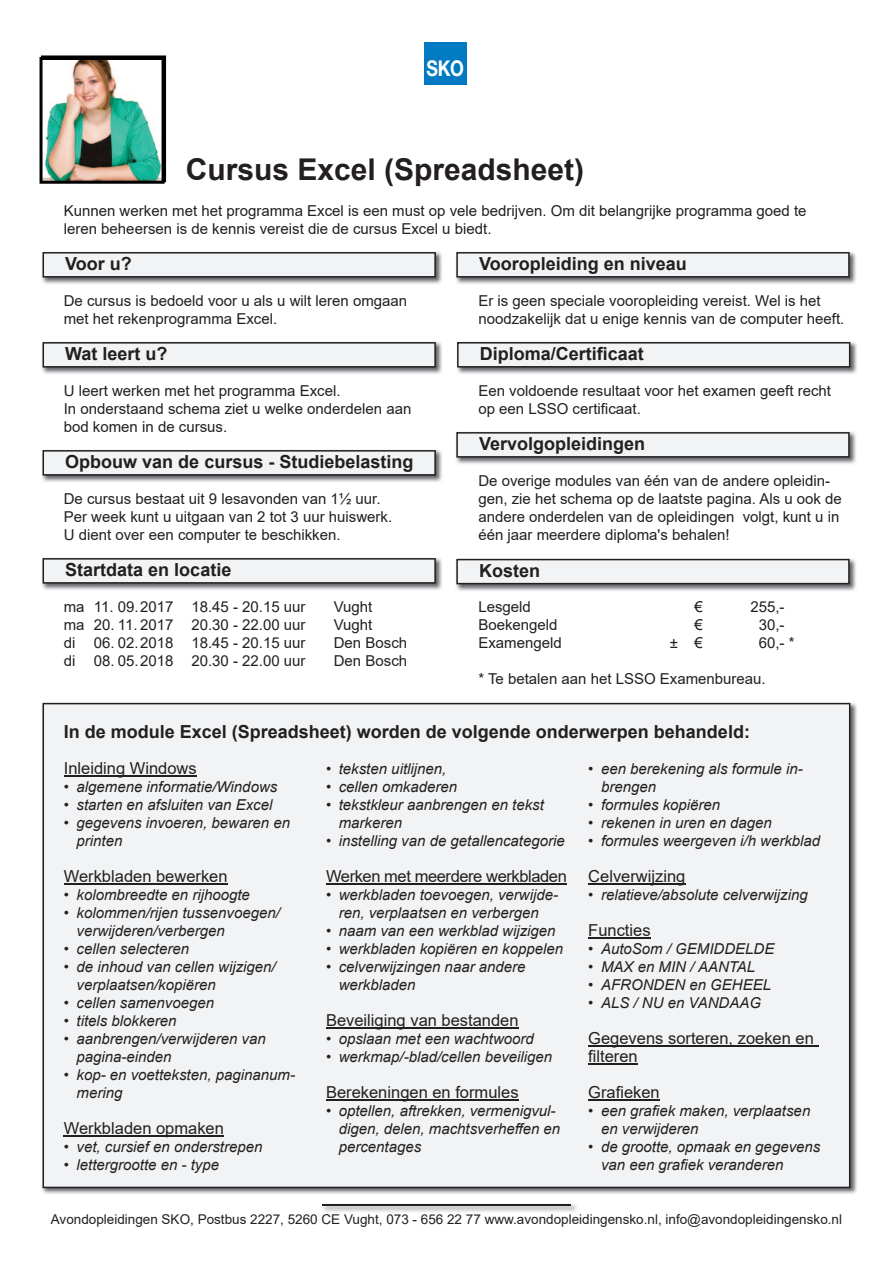
<style>
.page{position:relative;width:893px;height:1263px;background:#fff}
.page>*{position:absolute;margin:0;border:0;box-sizing:border-box;transform-origin:0 0}
.t1{font:700 30px "Arial";color:#231f20}
.t2{font:700 21.75px "Helvetica Neue";color:#fff;scale:.82 1}
.t3{font:700 18px "Arial";color:#231f20}
.t4{font:16.5px/18px "Arial";color:#231f20}
.t5{font:16.5px "Arial";letter-spacing:-.025em;color:#231f20}
.t6{font:italic 15px/18px "Arial";color:#231f20}
.t7{font:15px/18px "Arial";color:#231f20}
.t8{font:13.5px "Arial";color:#231f20}
</style>
<div class="page">
<img style="left:322px;top:1204px;width:255px;height:8px">
<hr style="left:322px;top:1204px;width:249px;height:1px;background:#231f20">
<div style="left:424px;top:42px;width:42px;height:42px;background:#007ac2"></div>
<img style="left:40px;top:55px;width:126px;height:129px">
<img style="left:42px;top:702px;width:815px;height:492px">
<div style="left:43px;top:703px;width:807px;height:485px;background:#f2f3f4"></div>
<img style="left:457px;top:342px;width:400px;height:32px">
<svg style="left:457px;top:342px;width:393px;height:26px"></svg>
<img style="left:42px;top:252px;width:400px;height:32px">
<svg style="left:43px;top:252px;width:393px;height:26px"></svg>
<img style="left:42px;top:342px;width:400px;height:32px">
<svg style="left:43px;top:342px;width:393px;height:26px"></svg>
<img style="left:42px;top:450px;width:400px;height:32px">
<svg style="left:43px;top:450px;width:393px;height:26px"></svg>
<img style="left:456px;top:252px;width:400px;height:32px">
<svg style="left:456px;top:252px;width:394px;height:26px"></svg>
<img style="left:456px;top:432px;width:400px;height:32px">
<svg style="left:456px;top:432px;width:394px;height:26px"></svg>
<hr style="left:64px;top:775px;width:133px;height:1px;background:#231f20">
<hr style="left:64px;top:883px;width:164px;height:1px;background:#231f20">
<hr style="left:64px;top:1135px;width:160px;height:1px;background:#231f20">
<hr style="left:326px;top:883px;width:241px;height:1px;background:#231f20">
<hr style="left:326px;top:1027px;width:193px;height:1px;background:#231f20">
<hr style="left:326px;top:1099px;width:193px;height:1px;background:#231f20">
<hr style="left:588px;top:883px;width:97px;height:1px;background:#231f20">
<hr style="left:588px;top:937px;width:63px;height:1px;background:#231f20">
<hr style="left:588px;top:1045px;width:230px;height:1px;background:#231f20">
<hr style="left:588px;top:1063px;width:50px;height:1px;background:#231f20">
<hr style="left:588px;top:1099px;width:72px;height:1px;background:#231f20">
<img style="left:42px;top:558px;width:400px;height:32px">
<svg style="left:43px;top:558px;width:393px;height:26px"></svg>
<img style="left:456px;top:558px;width:400px;height:33px">
<svg style="left:456px;top:559px;width:394px;height:25px"></svg>
<h2 class="t2" style="left:427px;top:55px;width:47px">SKO</h2>
<h1 class="t1" style="left:186px;top:148px;width:400px">Cursus Excel (Spreadsheet)</h1>
<p class="t7" style="left:64px;top:202px;width:744px">Kunnen werken met het programma Excel is een must op vele bedrijven. Om dit belangrijke programma goed te leren beheersen is de kennis vereist die de cursus Excel u biedt.</p>
<p class="t3" style="left:65px;top:251px;width:68px">Voor u?</p>
<p class="t7" style="left:64px;top:292px;width:345px">De cursus is bedoeld voor u als u wilt leren omgaan met het rekenprogramma Excel.</p>
<p class="t3" style="left:65px;top:341px;width:104px">Wat leert u?</p>
<p class="t7" style="left:64px;top:382px;width:349px">U leert werken met het programma Excel.<br>In onderstaand schema ziet u welke onderdelen aan bod komen in de cursus.</p>
<p class="t3" style="left:65px;top:449px;width:350px">Opbouw van de cursus - Studiebelasting</p>
<p class="t7" style="left:64px;top:490px;width:330px">De cursus bestaat uit 9 lesavonden van 1½ uur.<br>Per week kunt u uitgaan van 2 tot 3 uur huiswerk.<br>U dient over een computer te beschikken.</p>
<p class="t3" style="left:65px;top:557px;width:168px">Startdata en locatie</p>
<p class="t7" style="left:64px;top:598px;width:243px">ma 11. 09. 2017 18.45 - 20.15 uur</p>
<p class="t7" style="left:334px;top:598px;width:40px">Vught</p>
<p class="t7" style="left:64px;top:616px;width:243px">ma 20. 11. 2017 20.30 - 22.00 uur</p>
<p class="t7" style="left:334px;top:616px;width:40px">Vught</p>
<p class="t7" style="left:64px;top:634px;width:243px">di 06. 02. 2018 18.45 - 20.15 uur</p>
<p class="t7" style="left:334px;top:634px;width:75px">Den Bosch</p>
<p class="t7" style="left:64px;top:652px;width:243px">di 08. 05. 2018 20.30 - 22.00 uur</p>
<p class="t7" style="left:334px;top:652px;width:75px">Den Bosch</p>
<p class="t3" style="left:479px;top:251px;width:209px">Vooropleiding en niveau</p>
<p class="t7" style="left:478px;top:292px;width:368px">Er is geen speciale vooropleiding vereist. Wel is het noodzakelijk dat u enige kennis van de computer heeft.</p>
<p class="t3" style="left:480px;top:341px;width:166px">Diploma/Certificaat</p>
<p class="t7" style="left:478px;top:382px;width:354px">Een voldoende resultaat voor het examen geeft recht op een LSSO certificaat.</p>
<p class="t3" style="left:479px;top:431px;width:168px">Vervolgopleidingen</p>
<p class="t7" style="left:478px;top:472px;width:365px">De overige modules van één van de andere opleidin&shy;gen, zie het schema op de laatste pagina. Als u ook de andere onderdelen van de opleidingen volgt, kunt u in één jaar meerdere diploma's behalen!</p>
<p class="t3" style="left:479px;top:558px;width:63px">Kosten</p>
<p class="t7" style="left:478px;top:598px;width:54px">Lesgeld</p>
<p class="t7" style="left:694px;top:598px;width:10px">€</p>
<p class="t7" style="left:750px;top:598px;width:36px">255,-</p>
<p class="t7" style="left:478px;top:616px;width:81px">Boekengeld</p>
<p class="t7" style="left:694px;top:616px;width:10px">€</p>
<p class="t7" style="left:759px;top:616px;width:27px">30,-</p>
<p class="t7" style="left:478px;top:634px;width:85px">Examengeld</p>
<p class="t7" style="left:670px;top:634px;width:35px">± €</p>
<p class="t7" style="left:759px;top:634px;width:37px">60,- *</p>
<p class="t7" style="left:478px;top:670px;width:289px">* Te betalen aan het LSSO Examenbureau.</p>
<p class="t3" style="left:64px;top:719px;width:688px">In de module Excel (Spreadsheet) worden de volgende onderwerpen behandeld:</p>
<p class="t4" style="left:64px;top:759px;width:134px">Inleiding Windows</p>
<p class="t6" style="left:64px;top:778px;width:215px">• algemene informatie/Windows</p>
<p class="t6" style="left:64px;top:796px;width:210px">• starten en afsluiten van Excel</p>
<p class="t6" style="left:77px;top:814px;width:215px;text-indent:-13px">• gegevens invoeren, bewaren en printen</p>
<p class="t4" style="left:64px;top:867px;width:165px">Werkbladen bewerken</p>
<p class="t6" style="left:64px;top:886px;width:188px">• kolombreedte en rijhoogte</p>
<p class="t6" style="left:77px;top:904px;width:205px;text-indent:-13px">• kolommen/rijen tussenvoegen/ verwijderen/verbergen</p>
<p class="t6" style="left:64px;top:940px;width:127px">• cellen selecteren</p>
<p class="t6" style="left:77px;top:958px;width:201px;text-indent:-13px">• de inhoud van cellen wijzigen/ verplaatsen/kopiëren</p>
<p class="t6" style="left:64px;top:994px;width:152px">• cellen samenvoegen</p>
<p class="t6" style="left:64px;top:1012px;width:114px">• titels blokkeren</p>
<p class="t6" style="left:77px;top:1030px;width:191px;text-indent:-13px">• aanbrengen/verwijderen van pagina-einden</p>
<p class="t6" style="left:77px;top:1066px;width:220px;text-indent:-13px">• kop- en voetteksten, paginanum&shy;mering</p>
<p class="t4" style="left:64px;top:1119px;width:162px">Werkbladen opmaken</p>
<p class="t6" style="left:64px;top:1138px;width:200px">• vet, cursief en onderstrepen</p>
<p class="t6" style="left:64px;top:1156px;width:157px">• lettergrootte en - type</p>
<p class="t6" style="left:326px;top:760px;width:122px">• teksten uitlijnen,</p>
<p class="t6" style="left:326px;top:778px;width:133px">• cellen omkaderen</p>
<p class="t6" style="left:339px;top:796px;width:207px;text-indent:-13px">• tekstkleur aanbrengen en tekst markeren</p>
<p class="t6" style="left:326px;top:832px;width:240px">• instelling van de getallencategorie</p>
<p class="t5" style="left:326px;top:865px;width:242px">Werken met meerdere werkbladen</p>
<p class="t6" style="left:326px;top:886px;width:234px;text-align:center">• werkbladen toevoegen, verwijde&shy;ren, verplaatsen en verbergen</p>
<p class="t6" style="left:326px;top:922px;width:231px">• naam van een werkblad wijzigen</p>
<p class="t6" style="left:326px;top:940px;width:239px">• werkbladen kopiëren en koppelen</p>
<p class="t6" style="left:339px;top:958px;width:188px;text-indent:-13px">• celverwijzingen naar andere werkbladen</p>
<p class="t4" style="left:326px;top:1011px;width:194px">Beveiliging van bestanden</p>
<p class="t6" style="left:326px;top:1030px;width:209px">• opslaan met een wachtwoord</p>
<p class="t6" style="left:326px;top:1048px;width:228px">• werkmap/-blad/cellen beveiligen</p>
<p class="t4" style="left:326px;top:1083px;width:194px">Berekeningen en formules</p>
<p class="t6" style="left:339px;top:1102px;width:223px;text-indent:-13px">• optellen, aftrekken, vermenigvul&shy;digen, delen, machtsverheffen en percentages</p>
<p class="t6" style="left:601px;top:760px;width:203px;text-indent:-13px">• een berekening als formule in&shy;brengen</p>
<p class="t6" style="left:588px;top:796px;width:133px">• formules kopiëren</p>
<p class="t6" style="left:588px;top:814px;width:185px">• rekenen in uren en dagen</p>
<p class="t6" style="left:588px;top:832px;width:233px">• formules weergeven i/h werkblad</p>
<p class="t4" style="left:588px;top:867px;width:99px">Celverwijzing</p>
<p class="t6" style="left:588px;top:886px;width:221px">• relatieve/absolute celverwijzing</p>
<p class="t4" style="left:588px;top:921px;width:64px">Functies</p>
<p class="t6" style="left:588px;top:940px;width:188px">• AutoSom / GEMIDDELDE</p>
<p class="t6" style="left:588px;top:958px;width:168px">• MAX en MIN / AANTAL</p>
<p class="t6" style="left:588px;top:976px;width:184px">• AFRONDEN en GEHEEL</p>
<p class="t6" style="left:588px;top:994px;width:174px">• ALS / NU en VANDAAG</p>
<p class="t4" style="left:588px;top:1029px;width:227px">Gegevens sorteren, zoeken en filteren</p>
<p class="t4" style="left:588px;top:1083px;width:73px">Grafieken</p>
<p class="t6" style="left:601px;top:1102px;width:211px;text-indent:-13px">• een grafiek maken, verplaatsen en verwijderen</p>
<p class="t6" style="left:601px;top:1138px;width:221px;text-indent:-13px">• de grootte, opmaak en gegevens van een grafiek veranderen</p>
<p class="t8" style="left:51px;top:1210px;width:793px">Avondopleidingen SKO, Postbus 2227, 5260 CE Vught, 073 - 656 22 77 www.avondopleidingensko.nl, info@avondopleidingensko.nl</p>
</div>
